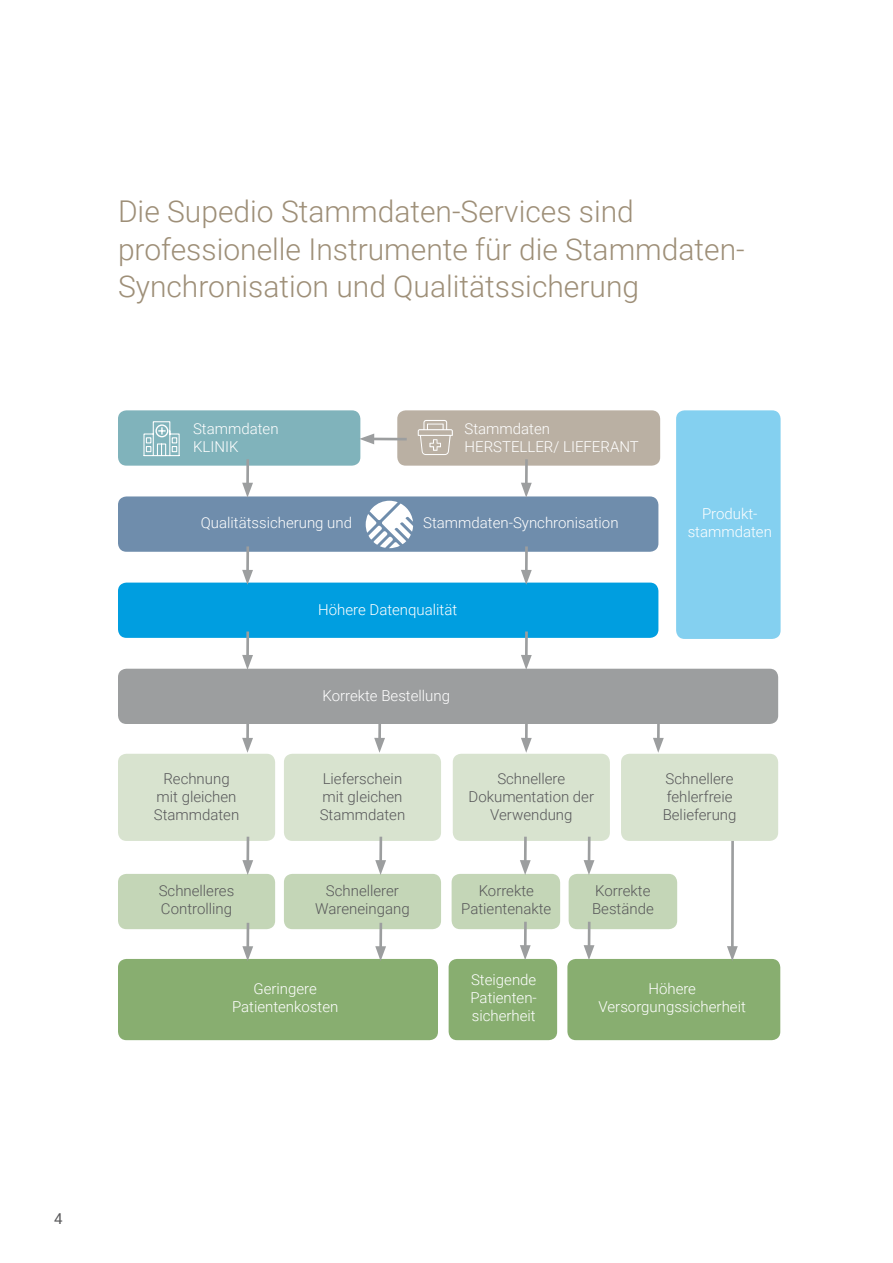
<style>
.page{position:relative;width:893px;height:1263px;background:#fff}
.page>*{position:absolute;margin:0;border:0;box-sizing:border-box;transform-origin:0 0}
.t1{font:300 30px/37.5px "Roboto";color:#9e8f78}
.t2{font:300 15px/18px "Roboto";color:#fff;text-align:center}
.t3{font:300 15px/18px "Roboto";color:#58585a;text-align:center}
.t4{font:15px "Roboto";color:#58585a}
</style>
<div class="page">
<div style="left:118px;top:410px;width:242px;height:56px;background:#80b3bb;border-radius:9px"></div>
<div style="left:397px;top:410px;width:263px;height:56px;background:#bab0a3;border-radius:9px"></div>
<div style="left:676px;top:410px;width:105px;height:229px;background:#84d0f0;border-radius:9px"></div>
<div style="left:118px;top:496px;width:540px;height:56px;background:#6f8dac;border-radius:9px"></div>
<div style="left:118px;top:583px;width:540px;height:55px;background:#009ee0;border-radius:9px"></div>
<div style="left:118px;top:669px;width:660px;height:55px;background:#9c9e9f;border-radius:9px"></div>
<div style="left:118px;top:959px;width:320px;height:81px;background:#88ae70;border-radius:9px"></div>
<div style="left:449px;top:959px;width:108px;height:81px;background:#88ae70;border-radius:9px"></div>
<div style="left:567px;top:959px;width:213px;height:81px;background:#88ae70;border-radius:9px"></div>
<div style="left:118px;top:754px;width:157px;height:87px;background:#d8e3cf;border-radius:9px"></div>
<div style="left:118px;top:874px;width:157px;height:55px;background:#c4d6b7;border-radius:9px"></div>
<div style="left:284px;top:754px;width:157px;height:87px;background:#d8e3cf;border-radius:9px"></div>
<div style="left:284px;top:874px;width:157px;height:55px;background:#c4d6b7;border-radius:9px"></div>
<div style="left:453px;top:754px;width:157px;height:87px;background:#d8e3cf;border-radius:9px"></div>
<div style="left:452px;top:874px;width:108px;height:55px;background:#c4d6b7;border-radius:9px"></div>
<div style="left:621px;top:754px;width:157px;height:87px;background:#d8e3cf;border-radius:9px"></div>
<div style="left:569px;top:874px;width:108px;height:55px;background:#c4d6b7;border-radius:9px"></div>
<hr style="left:246px;top:459px;width:3px;height:29px;background:#9c9e9f">
<svg style="left:242px;top:483px;width:11px;height:14px"></svg>
<hr style="left:246px;top:546px;width:3px;height:29px;background:#9c9e9f">
<svg style="left:242px;top:570px;width:11px;height:15px"></svg>
<hr style="left:246px;top:631px;width:3px;height:29px;background:#9c9e9f">
<svg style="left:242px;top:655px;width:11px;height:14px"></svg>
<hr style="left:246px;top:714px;width:3px;height:29px;background:#9c9e9f">
<svg style="left:242px;top:738px;width:11px;height:15px"></svg>
<hr style="left:378px;top:714px;width:3px;height:29px;background:#9c9e9f">
<svg style="left:374px;top:738px;width:11px;height:15px"></svg>
<hr style="left:525px;top:459px;width:3px;height:29px;background:#9c9e9f">
<svg style="left:521px;top:483px;width:11px;height:14px"></svg>
<hr style="left:525px;top:546px;width:3px;height:29px;background:#9c9e9f">
<svg style="left:521px;top:570px;width:11px;height:15px"></svg>
<hr style="left:525px;top:631px;width:3px;height:29px;background:#9c9e9f">
<svg style="left:521px;top:655px;width:11px;height:14px"></svg>
<hr style="left:525px;top:714px;width:3px;height:29px;background:#9c9e9f">
<svg style="left:521px;top:738px;width:11px;height:15px"></svg>
<hr style="left:657px;top:714px;width:3px;height:29px;background:#9c9e9f">
<svg style="left:653px;top:738px;width:11px;height:15px"></svg>
<hr style="left:588px;top:837px;width:3px;height:28px;background:#9c9e9f">
<svg style="left:584px;top:860px;width:10px;height:15px"></svg>
<hr style="left:588px;top:922px;width:3px;height:28px;background:#9c9e9f">
<svg style="left:584px;top:945px;width:10px;height:15px"></svg>
<hr style="left:524px;top:837px;width:3px;height:28px;background:#9c9e9f">
<svg style="left:520px;top:860px;width:11px;height:15px"></svg>
<hr style="left:524px;top:922px;width:3px;height:28px;background:#9c9e9f">
<svg style="left:520px;top:945px;width:11px;height:15px"></svg>
<hr style="left:379px;top:837px;width:3px;height:28px;background:#9c9e9f">
<svg style="left:375px;top:860px;width:11px;height:15px"></svg>
<hr style="left:379px;top:923px;width:3px;height:28px;background:#9c9e9f">
<svg style="left:375px;top:946px;width:11px;height:15px"></svg>
<hr style="left:246px;top:837px;width:3px;height:28px;background:#9c9e9f">
<svg style="left:242px;top:860px;width:11px;height:15px"></svg>
<hr style="left:246px;top:923px;width:3px;height:28px;background:#9c9e9f">
<svg style="left:242px;top:946px;width:11px;height:15px"></svg>
<hr style="left:731px;top:841px;width:3px;height:110px;background:#9c9e9f">
<svg style="left:727px;top:946px;width:11px;height:15px"></svg>
<svg style="left:366px;top:501px;width:47px;height:47px"></svg>
<svg style="left:143px;top:421px;width:37px;height:36px"></svg>
<svg style="left:418px;top:420px;width:35px;height:35px"></svg>
<hr style="left:369px;top:438px;width:38px;height:2px;background:#9c9e9f">
<svg style="left:360px;top:433px;width:14px;height:11px"></svg>
<h1 class="t1" style="left:118px;top:192px;width:628px">Die Supedio Stammdaten-Services sind professionelle Instrumente für die Stammdaten-<br>Synchronisation und Qualitätssicherung</h1>
<p class="t2" style="left:193px;top:419px;width:87px;text-align:left">Stammdaten<br>KLINIK</p>
<p class="t2" style="left:465px;top:419px;width:176px;text-align:left">Stammdaten<br>HERSTELLER/ LIEFERANT</p>
<p class="t2" style="left:201px;top:513px;width:153px">Qualitätssicherung und</p>
<p class="t2" style="left:423px;top:513px;width:197px">Stammdaten-Synchronisation</p>
<p class="t2" style="left:688px;top:504px;width:86px">Produkt&shy;stammdaten</p>
<p class="t2" style="left:318px;top:600px;width:141px">Höhere Datenqualität</p>
<p class="t3" style="left:154px;top:769px;width:87px">Rechnung mit gleichen<br>Stammdaten</p>
<p class="t3" style="left:159px;top:881px;width:77px;text-align:left">Schnelleres<br>Controlling</p>
<p class="t2" style="left:322px;top:686px;width:129px">Korrekte Bestellung</p>
<p class="t3" style="left:320px;top:769px;width:87px;text-align:left">Lieferschein mit gleichen<br>Stammdaten</p>
<p class="t3" style="left:315px;top:881px;width:96px">Schnellerer<br>Wareneingang</p>
<p class="t3" style="left:469px;top:769px;width:127px">Schnellere<br>Dokumentation der<br>Verwendung</p>
<p class="t3" style="left:663px;top:769px;width:75px;text-align:left">Schnellere fehlerfreie<br>Belieferung</p>
<p class="t3" style="left:461px;top:881px;width:92px">Korrekte<br>Patientenakte</p>
<p class="t3" style="left:592px;top:881px;width:63px;text-align:left">Korrekte<br>Bestände</p>
<p class="t2" style="left:232px;top:979px;width:108px">Geringere<br>Patientenkosten</p>
<p class="t2" style="left:470px;top:970px;width:68px;text-align:justify">Steigende Patienten&shy;sicherheit</p>
<p class="t2" style="left:599px;top:979px;width:149px">Höhere<br>Versorgungssicherheit</p>
<p class="t4" style="left:54px;top:1208px;width:10px">4</p>
</div>
